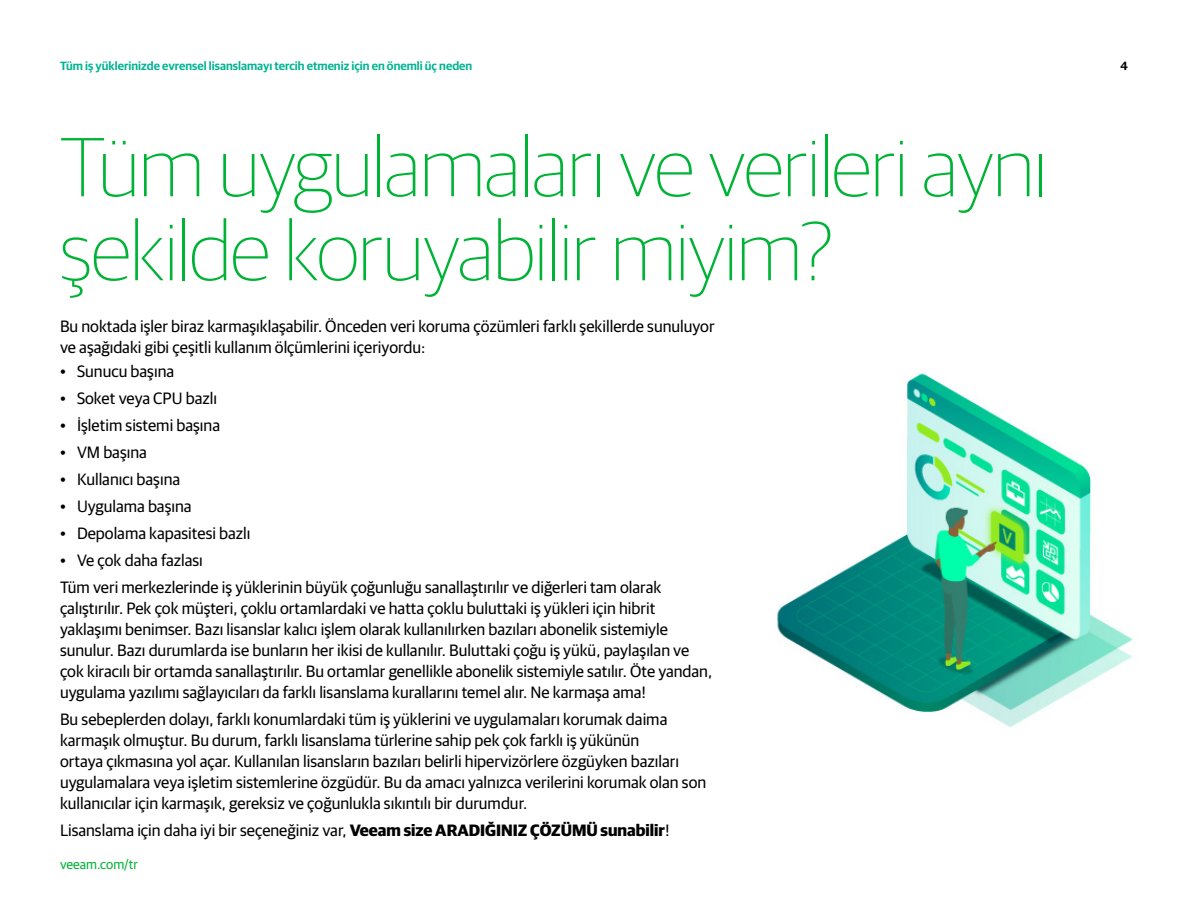
<style>
.page{position:relative;width:1188px;height:918px;background:#fff}
.page>*{position:absolute;margin:0;border:0;box-sizing:border-box;transform-origin:0 0}
.Chapter_Title{font:100 84px/84px "Guardian Sans Cy";letter-spacing:-.01em;color:#00b336}
.t1{font:16.5px/21px "Guardian Sans Cy";color:#000}
.t2{font:13.5px "Guardian Sans Cy";color:#00b336}
.t3{font:600 12px "Guardian Sans Cy";color:#00b492}
.t4{font:600 12px "Guardian Sans Cy";color:#000}
.s1{font-weight:700}
</style>
<div class="page">
<img style="left:777px;top:373px;width:356px;height:355px">
<p class="t3" style="left:60px;top:57px;width:414px">Tüm iş yüklerinizde evrensel lisanslamayı tercih etmeniz için en önemli üç neden</p>
<p class="Chapter_Title" style="left:60px;top:120px;width:988px">Tüm uygulamaları ve verileri aynı şekilde koruyabilir miyim?</p>
<p class="t1" style="left:60px;top:315px;width:656px">Bu noktada işler biraz karmaşıklaşabilir. Önceden veri koruma çözümleri farklı şekillerde sunuluyor ve aşağıdaki gibi çeşitli kullanım ölçümlerini içeriyordu:</p>
<p class="t1" style="left:60px;top:360px;width:116px">• Sunucu başına</p>
<p class="t1" style="left:60px;top:387px;width:159px">• Soket veya CPU bazlı</p>
<p class="t1" style="left:60px;top:414px;width:162px">• İşletim sistemi başına</p>
<p class="t1" style="left:60px;top:441px;width:88px">• VM başına</p>
<p class="t1" style="left:60px;top:468px;width:122px">• Kullanıcı başına</p>
<p class="t1" style="left:60px;top:495px;width:133px">• Uygulama başına</p>
<p class="t1" style="left:60px;top:522px;width:192px">• Depolama kapasitesi bazlı</p>
<p class="t1" style="left:60px;top:549px;width:144px">• Ve çok daha fazlası</p>
<p class="t1" style="left:60px;top:576px;width:654px">Tüm veri merkezlerinde iş yüklerinin büyük çoğunluğu sanallaştırılır ve diğerleri tam olarak çalıştırılır. Pek çok müşteri, çoklu ortamlardaki ve hatta çoklu buluttaki iş yükleri için hibrit yaklaşımı benimser. Bazı lisanslar kalıcı işlem olarak kullanılırken bazıları abonelik sistemiyle sunulur. Bazı durumlarda ise bunların her ikisi de kullanılır. Buluttaki çoğu iş yükü, paylaşılan ve çok kiracılı bir ortamda sanallaştırılır. Bu ortamlar genellikle abonelik sistemiyle satılır. Öte yandan, uygulama yazılımı sağlayıcıları da farklı lisanslama kurallarını temel alır. Ne karmaşa ama!</p>
<p class="t1" style="left:60px;top:708px;width:648px">Bu sebeplerden dolayı, farklı konumlardaki tüm iş yüklerini ve uygulamaları korumak daima karmaşık olmuştur. Bu durum, farklı lisanslama türlerine sahip pek çok farklı iş yükünün<br>ortaya çıkmasına yol açar. Kullanılan lisansların bazıları belirli hipervizörlere özgüyken bazıları uygulamalara veya işletim sistemlerine özgüdür. Bu da amacı yalnızca verilerini korumak olan son kullanıcılar için karmaşık, gereksiz ve çoğunlukla sıkıntılı bir durumdur.</p>
<p class="t1" style="left:60px;top:819px;width:611px">Lisanslama için daha iyi bir seçeneğiniz var, <span class="s1">Veeam size ARADIĞINIZ ÇÖZÜMÜ sunabilir</span>!</p>
<p class="t2" style="left:60px;top:854px;width:80px">veeam.com/tr</p>
<p class="t4" style="left:1121px;top:57px;width:9px">4</p>
</div>
